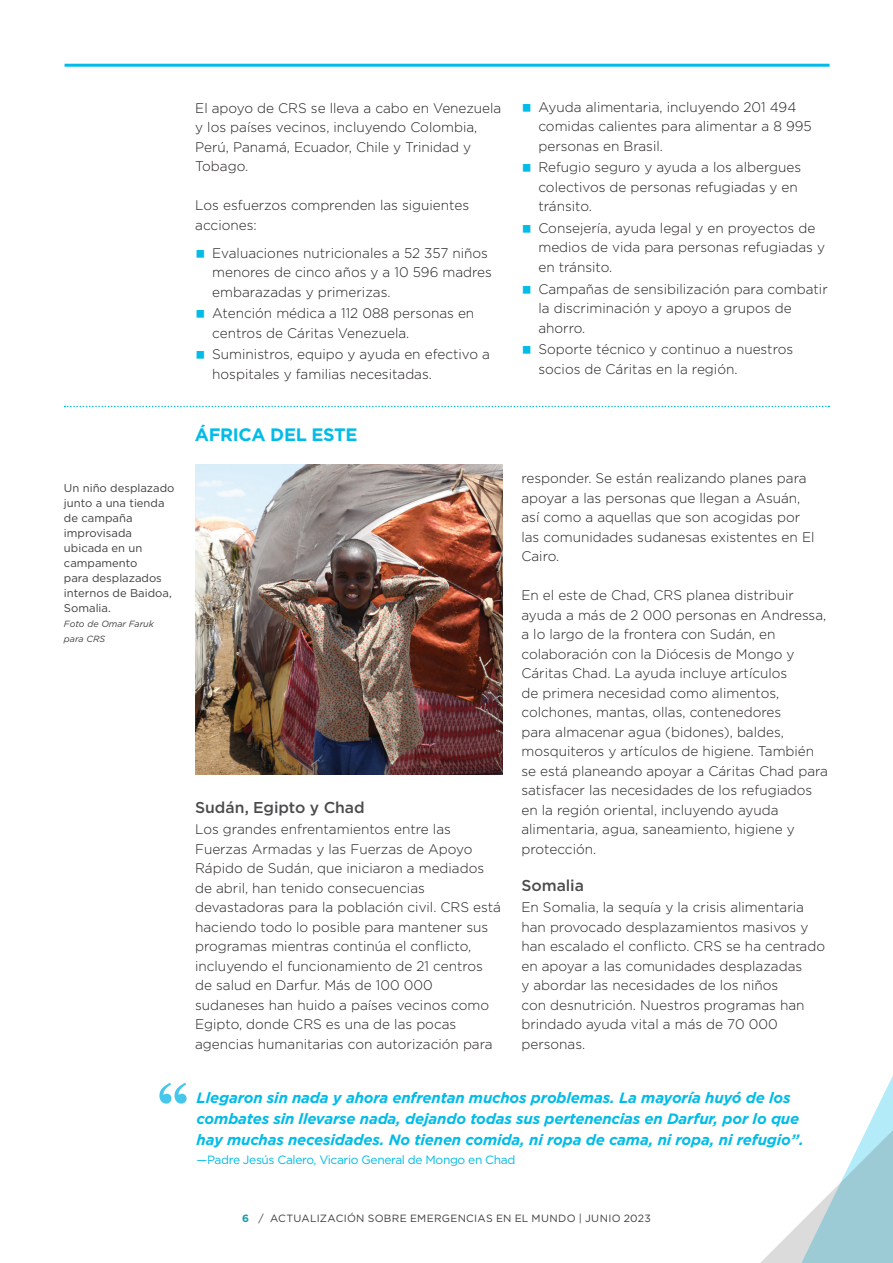
<style>
.page{position:relative;width:893px;height:1263px;background:#fff}
.page>*{position:absolute;margin:0;border:0;box-sizing:border-box;transform-origin:0 0}
.t1{font:700 67.5px "New Baskerville Std";color:#45c7ec}
.t2{font:700 18px "Gotham";letter-spacing:-.02em;color:#02bce8}
.t3{font:500 15.75px "Gotham";letter-spacing:-.005em;color:#4b4c4d}
.t4{font:italic 700 15px/21px "Gotham";letter-spacing:-.01em;color:#02bce8}
.t5{font:300 13.8px/19.5px "Gotham";color:#231f20}
.t6{font:12px "Gotham";letter-spacing:-.03em;color:#02bce8}
.t7{font:11.25px/15px "Gotham";color:#3e3e3f}
.t8{font:10.5px "Gotham";letter-spacing:.025em;color:#3e3e3f}
.t9{font:italic 9px/15px "Gotham";color:#3e3e3f}
.s1{color:#02bce8}
.s2{font-weight:700;color:#1d9aaa}
</style>
<div class="page">
<svg style="left:760px;top:1076px;width:133px;height:187px"></svg>
<hr style="left:65px;top:64px;width:765px;height:3px;background:#02bce8">
<svg style="left:65px;top:406px;width:764px;height:1px"></svg>
<img style="left:196px;top:464px;width:307px;height:311px">
<p class="t7" style="left:64px;top:480px;width:112px">Un niño desplazado junto a una tienda de campaña improvisada ubicada en un campamento<br>para desplazados internos de Baidoa,<br>Somalia.</p>
<p class="t9" style="left:64px;top:616px;width:91px">Foto de Omar Faruk para CRS</p>
<p class="t5" style="left:195px;top:97px;width:308px">El apoyo de CRS se lleva a cabo en Venezuela y los países vecinos, incluyendo Colombia, Perú, Panamá, Ecuador, Chile y Trinidad y Tobago.</p>
<p class="t5" style="left:195px;top:195px;width:275px">Los esfuerzos comprenden las siguientes acciones:</p>
<p class="t5" style="left:212px;top:243px;width:281px;text-indent:-17px"><span class="s1">○</span> Evaluaciones nutricionales a 52 357 niños menores de cinco años y a 10 596 madres embarazadas y primerizas.</p>
<p class="t5" style="left:212px;top:303px;width:264px;text-indent:-17px"><span class="s1">○</span> Atención médica a 112 088 personas en centros de Cáritas Venezuela.</p>
<p class="t5" style="left:212px;top:344px;width:279px;text-indent:-17px"><span class="s1">○</span> Suministros, equipo y ayuda en efectivo a hospitales y familias necesitadas.</p>
<h2 class="t2" style="left:195px;top:423px;width:164px">ÁFRICA DEL ESTE</h2>
<p class="t3" style="left:195px;top:797px;width:171px">Sudán, Egipto y Chad</p>
<p class="t5" style="left:195px;top:819px;width:307px">Los grandes enfrentamientos entre las Fuerzas Armadas y las Fuerzas de Apoyo Rápido de Sudán, que iniciaron a mediados de abril, han tenido consecuencias devastadoras para la población civil. CRS está haciendo todo lo posible para mantener sus programas mientras continúa el conflicto, incluyendo el funcionamiento de 21 centros de salud en Darfur. Más de 100 000 sudaneses han huido a países vecinos como Egipto, donde CRS es una de las pocas agencias humanitarias con autorización para</p>
<p class="t5" style="left:538px;top:97px;width:275px;text-indent:-17px"><span class="s1">○</span> Ayuda alimentaria, incluyendo 201 494 comidas calientes para alimentar a 8 995 personas en Brasil.</p>
<p class="t5" style="left:538px;top:157px;width:264px;text-indent:-17px"><span class="s1">○</span> Refugio seguro y ayuda a los albergues colectivos de personas refugiadas y en tránsito.</p>
<p class="t5" style="left:538px;top:218px;width:288px;text-indent:-17px"><span class="s1">○</span> Consejería, ayuda legal y en proyectos de medios de vida para personas refugiadas y en tránsito.</p>
<p class="t5" style="left:538px;top:279px;width:291px;text-indent:-17px"><span class="s1">○</span> Campañas de sensibilización para combatir la discriminación y apoyo a grupos de ahorro.</p>
<p class="t5" style="left:538px;top:339px;width:256px;text-indent:-17px"><span class="s1">○</span> Soporte técnico y continuo a nuestros socios de Cáritas en la región.</p>
<p class="t5" style="left:521px;top:468px;width:295px">responder. Se están realizando planes para apoyar a las personas que llegan a Asuán, así como a aquellas que son acogidas por las comunidades sudanesas existentes en El Cairo.</p>
<p class="t5" style="left:521px;top:585px;width:308px">En el este de Chad, CRS planea distribuir ayuda a más de 2 000 personas en Andressa, a lo largo de la frontera con Sudán, en colaboración con la Diócesis de Mongo y Cáritas Chad. La ayuda incluye artículos<br>de primera necesidad como alimentos, colchones, mantas, ollas, contenedores<br>para almacenar agua (bidones), baldes, mosquiteros y artículos de higiene. También se está planeando apoyar a Cáritas Chad para satisfacer las necesidades de los refugiados en la región oriental, incluyendo ayuda alimentaria, agua, saneamiento, higiene y protección.</p>
<p class="t3" style="left:521px;top:875px;width:64px">Somalia</p>
<p class="t5" style="left:521px;top:897px;width:305px">En Somalia, la sequía y la crisis alimentaria han provocado desplazamientos masivos y han escalado el conflicto. CRS se ha centrado en apoyar a las comunidades desplazadas<br>y abordar las necesidades de los niños<br>con desnutrición. Nuestros programas han brindado ayuda vital a más de 70 000 personas.</p>
<h1 class="t1" style="left:156px;top:1067px;width:35px">“</h1>
<p class="t4" style="left:197px;top:1087px;width:609px">Llegaron sin nada y ahora enfrentan muchos problemas. La mayoría huyó de los combates sin llevarse nada, dejando todas sus pertenencias en Darfur, por lo que hay muchas necesidades. No tienen comida, ni ropa de cama, ni ropa, ni refugio”.</p>
<p class="t6" style="left:197px;top:1152px;width:320px">—Padre Jesús Calero, Vicario General de Mongo en Chad</p>
<p class="t8" style="left:242px;top:1212px;width:410px"><span class="s2">6</span> / ACTUALIZACIÓN SOBRE EMERGENCIAS EN EL MUNDO | JUNIO 2023</p>
</div>
